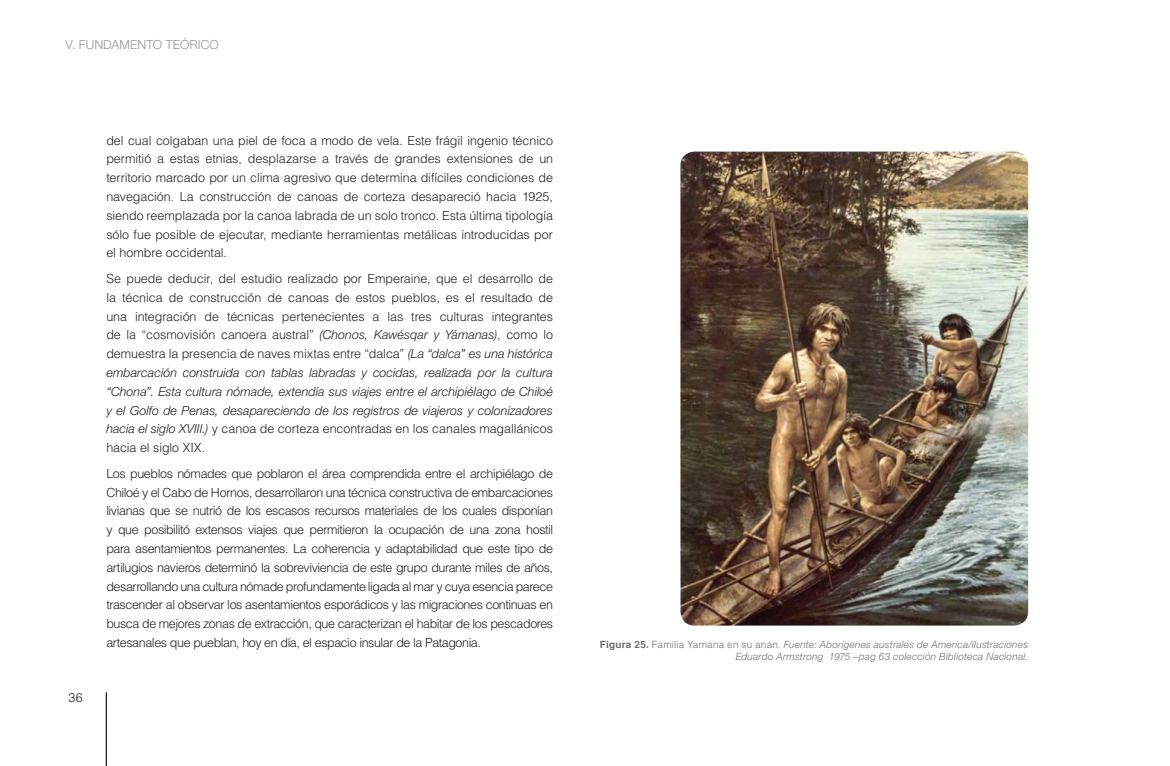
<style>
.page{position:relative;width:1170px;height:766px;background:#fff}
.page>*{position:absolute;margin:0;border:0;box-sizing:border-box;transform-origin:0 0}
.t1{font:300 12.5px/18.8px "Helvetica";letter-spacing:-.005em;color:#231f20;text-align:justify}
.t2{font:italic 300 12.5px/18.8px "Helvetica Neue LT Std";letter-spacing:.005em;color:#231f20;text-align:justify}
.t3{font:300 12.5px "Helvetica Neue";letter-spacing:.005em;color:#939598}
.t4{font:italic 300 10px/12px "Helvetica Neue LT Std";letter-spacing:.025em;color:#6d6e70;text-align:right}
.s1{font-family:"Helvetica Neue LT Std";font-style:italic}
.s2{font-family:"Helvetica";font-weight:700;font-style:normal}
.s3{font-family:"Helvetica";font-style:normal}
</style>
<div class="page">
<hr style="left:106px;top:692px;width:1px;height:73px;background:#231f20">
<img style="left:680px;top:151px;width:348px;height:474px;border-radius:14px">
<p class="t3" style="left:66px;top:40px;width:155px">V. FUNDAMENTO TEÓRICO</p>
<p class="t1" style="left:69px;top:689px;width:16px">36</p>
<p class="t1" style="left:106px;top:132px;width:448px">del cual colgaban una piel de foca a modo de vela. Este frágil ingenio técnico permitió a estas etnias, desplazarse a través de grandes extensiones de un territorio marcado por un clima agresivo que determina difíciles condiciones de navegación. La construcción de canoas de corteza desapareció hacia 1925, siendo reemplazada por la canoa labrada de un solo tronco. Esta última tipología sólo fue posible de ejecutar, mediante herramientas metálicas introducidas por el hombre occidental.</p>
<p class="t1" style="left:106px;top:270px;width:448px">Se puede deducir, del estudio realizado por Emperaine, que el desarrollo de la técnica de construcción de canoas de estos pueblos, es el resultado de una integración de técnicas pertenecientes a las tres culturas integrantes de la “cosmovisión canoera austral” <span class="s1">(Chonos, Kawésqar y Yámanas)</span>, como lo demuestra la presencia de naves mixtas entre “dalca” <span class="s1">(La “dalca” es una histórica</span></p>
<p class="t2" style="left:106px;top:364px;width:448px">embarcación construida con tablas labradas y cocidas, realizada por la cultura “Chona”. Esta cultura nómade, extendía sus viajes entre el archipiélago de Chiloé y el Golfo de Penas, desapareciendo de los registros de viajeros y colonizadores</p>
<p class="t1" style="left:106px;top:420px;width:448px"><span class="s1">hacia el siglo XVIII.)</span> y canoa de corteza encontradas en los canales magallánicos hacia el siglo XIX.</p>
<p class="t1" style="left:106px;top:465px;width:448px">Los pueblos nómades que poblaron el área comprendida entre el archipiélago de Chiloé y el Cabo de Hornos, desarrollaron una técnica constructiva de embarcaciones livianas que se nutrió de los escasos recursos materiales de los cuales disponían y que posibilitó extensos viajes que permitieron la ocupación de una zona hostil para asentamientos permanentes. La coherencia y adaptabilidad que este tipo de artilugios navieros determinó la sobreviviencia de este grupo durante miles de años, desarrollando una cultura nómade profundamente ligada al mar y cuya esencia parece trascender al observar los asentamientos esporádicos y las migraciones continuas en busca de mejores zonas de extracción, que caracterizan el habitar de los pescadores artesanales que pueblan, hoy en día, el espacio insular de la Patagonia.</p>
<p class="t4" style="left:599px;top:638px;width:430px"><span class="s2">Figura 25.</span> <span class="s3">Familia Yamana en su anán.</span> Fuente: Aborigenes australes de America/ilustraciones<br>Eduardo Armstrong 1975 –pag 63 colección Biblioteca Nacional.</p>
</div>
